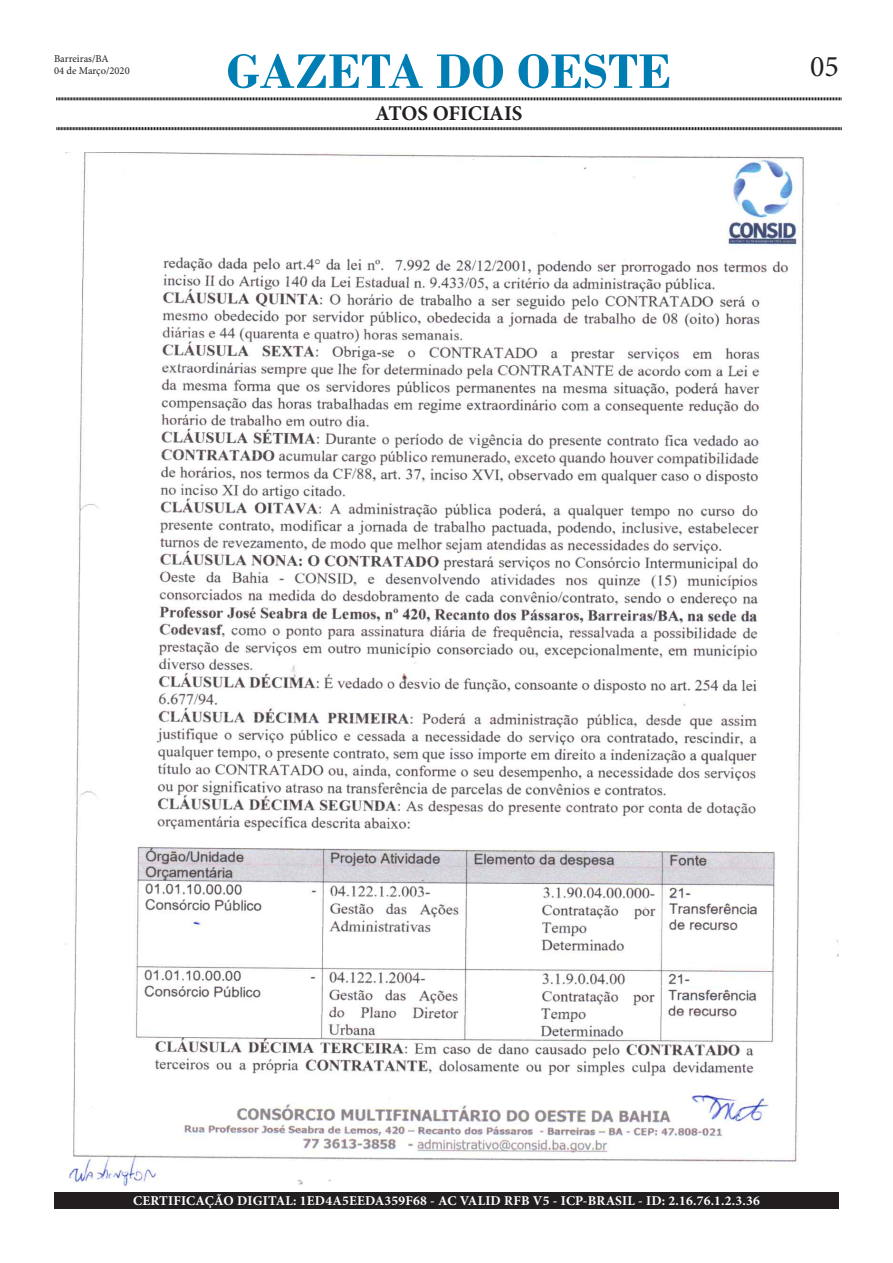
<style>
.page{position:relative;width:893px;height:1263px;background:#fff}
.page>*{position:absolute;margin:0;border:0;box-sizing:border-box;transform-origin:0 0}
.t1{font:700 51px "Bodoni";color:#007eb4}
.t2{font:30px "Minion Pro";color:#231f20}
.t3{font:700 21px "Minion Pro";letter-spacing:-.005em;color:#231f20}
.t4{font:700 13.5px "Minion Pro";letter-spacing:.015em;color:#fff}
.t5{font:10.5px "Minion Pro";color:#231f20}
</style>
<div class="page">
<svg style="left:56px;top:97px;width:786px;height:4px;background:#908e8e"></svg>
<svg style="left:56px;top:127px;width:786px;height:4px;background:#908e8e"></svg>
<div style="left:54px;top:1192px;width:785px;height:17px;background:#231f20"></div>
<img style="left:65px;top:153px;width:774px;height:1033px">
<p class="t5" style="left:54px;top:51px;width:56px">Barreiras/BA</p>
<p class="t5" style="left:54px;top:64px;width:77px">04 de Março/2020</p>
<p class="t1" style="left:226px;top:41px;width:446px">GAZETA DO OESTE</p>
<p class="t3" style="left:375px;top:99px;width:149px">ATOS OFICIAIS</p>
<p class="t2" style="left:810px;top:46px;width:30px">05</p>
<p class="t4" style="left:133px;top:1191px;width:628px">CERTIFICAÇÃO DIGITAL: 1ED4A5EEDA359F68 - AC VALID RFB V5 - ICP-BRASIL - ID: 2.16.76.1.2.3.36</p>
</div>
